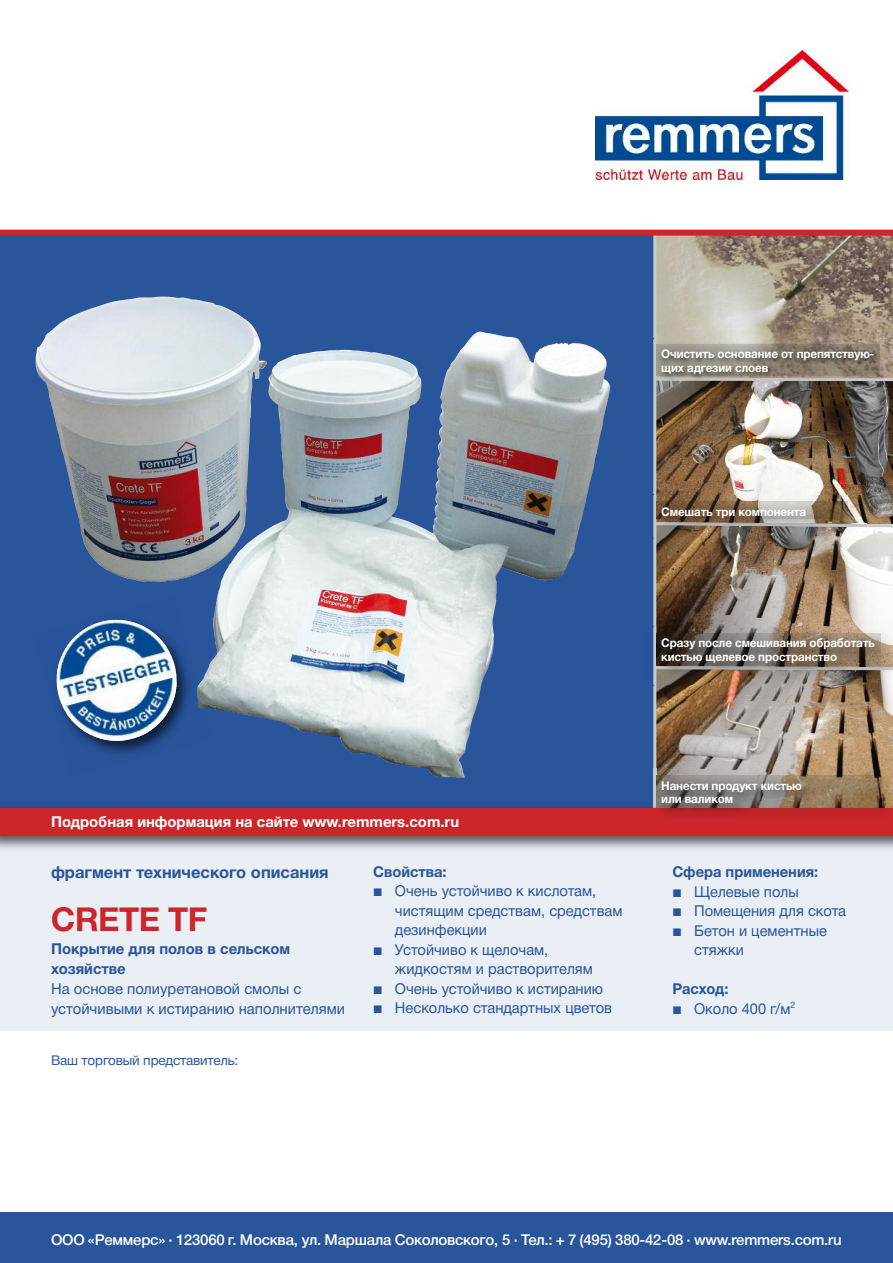
<style>
.page{position:relative;width:893px;height:1263px;background:#fff}
.page>*{position:absolute;margin:0;border:0;box-sizing:border-box;transform-origin:0 0}
.t1{font:33px "Helvetica 7 Bold";letter-spacing:-.015em;color:#cc262b}
.t2{font:16.5px "Helvetica 7 Bold";color:#29559b}
.t3{font:15px/19.5px "Helvetica 5 Normal";color:#29559b}
.t4{font:15px "Helvetica 6 Medium";letter-spacing:-.015em;color:#fff}
.t5{font:15px/19.8px "Helvetica 7 Bold";color:#29559b}
.t6{font:15px "Helvetica 7 Bold";color:#fff}
.t7{font:13.5px "Helvetica 5 Normal";letter-spacing:-.01em;color:#29559b}
.t8{font:12px/13.5px "Helvetica 7 Bold";letter-spacing:-.01em;color:#fff}
</style>
<div class="page">
<img style="left:595px;top:51px;width:253px;height:128px">
<div style="left:0;top:234px;width:893px;height:577px;background:#29559b"></div>
<img style="left:35px;top:296px;width:576px;height:482px">
<img style="left:656px;top:236px;width:237px;height:103px">
<img style="left:656px;top:339px;width:237px;height:288px">
<img style="left:656px;top:685px;width:237px;height:122px">
<img style="left:656px;top:383px;width:237px;height:138px">
<hr style="left:653px;top:234px;width:3px;height:577px;background:#c9c9c9">
<svg style="left:656px;top:376px;width:237px;height:7px;background:#9b958f"></svg>
<svg style="left:867px;top:521px;width:26px;height:8px"></svg>
<div style="left:0;top:816px;width:893px;height:215px;background:#eaeef5"></div>
<div style="left:0;top:808px;width:893px;height:28px;background:#cc262b"></div>
<div style="left:0;top:230px;width:893px;height:6px;background:#cc262b"></div>
<img style="left:653px;top:627px;width:240px;height:58px">
<img style="left:657px;top:634px;width:223px;height:31px">
<img style="left:653px;top:495px;width:1px;height:43px">
<img style="left:656px;top:527px;width:211px;height:11px">
<img style="left:656px;top:495px;width:211px;height:32px">
<img style="left:657px;top:502px;width:191px;height:17px">
<img style="left:653px;top:339px;width:1px;height:48px">
<img style="left:657px;top:344px;width:222px;height:31px">
<img style="left:656px;top:769px;width:237px;height:32px">
<svg style="left:881px;top:801px;width:12px;height:7px"></svg>
<img style="left:657px;top:776px;width:224px;height:32px">
<div style="left:0;top:1212px;width:893px;height:51px;background:#29559b"></div>
<img style="left:35px;top:597px;width:177px;height:179px">
<img style="left:197px;top:686px;width:7px;height:22px">
<img style="left:50px;top:613px;width:133px;height:134px">
<p class="t8" style="left:661px;top:348px;width:214px">Очистить основание от препятствую&shy;щих адгезии слоев</p>
<p class="t8" style="left:661px;top:506px;width:146px">Смешать три компонента</p>
<p class="t8" style="left:661px;top:637px;width:215px">Сразу после смешивания обработать кистью щелевое пространство</p>
<p class="t6" style="left:51px;top:816px;width:410px">Подробная информация на сайте www.remmers.com.ru</p>
<p class="t2" style="left:51px;top:866px;width:279px">фрагмент технического описания</p>
<h1 class="t1" style="left:51px;top:907px;width:158px">CRETE TF</h1>
<p class="t5" style="left:51px;top:940px;width:241px">Покрытие для полов в сельском хозяйстве</p>
<p class="t3" style="left:51px;top:980px;width:296px">На основе полиуретановой смолы с устойчивыми к истиранию наполнителями</p>
<p class="t7" style="left:51px;top:1055px;width:189px">Ваш торговый представитель:</p>
<p class="t5" style="left:373px;top:863px;width:75px">Свойства:</p>
<p class="t3" style="left:395px;top:883px;width:229px">Очень устойчиво к кислотам, чистящим средствам, средствам дезинфекции<br>Устойчиво к щелочам, жидкостям и растворителям<br>Очень устойчиво к истиранию<br>Несколько стандартных цветов</p>
<p class="t8" style="left:661px;top:780px;width:142px">Нанести продукт кистью или валиком</p>
<p class="t5" style="left:672px;top:863px;width:147px">Сфера применения:</p>
<p class="t3" style="left:694px;top:883px;width:154px">Щелевые полы<br>Помещения для скота<br>Бетон и цементные стяжки</p>
<p class="t5" style="left:672px;top:980px;width:58px">Расход:</p>
<p class="t3" style="left:694px;top:1000px;width:103px">Около 400 г/м<sup>2</sup></p>
<p class="t4" style="left:51px;top:1234px;width:792px">ООО «Реммерс» · 123060 г. Москва, ул. Маршала Соколовского, 5 · Тел.: + 7 (495) 380-42-08 · www.remmers.com.ru</p>
</div>
